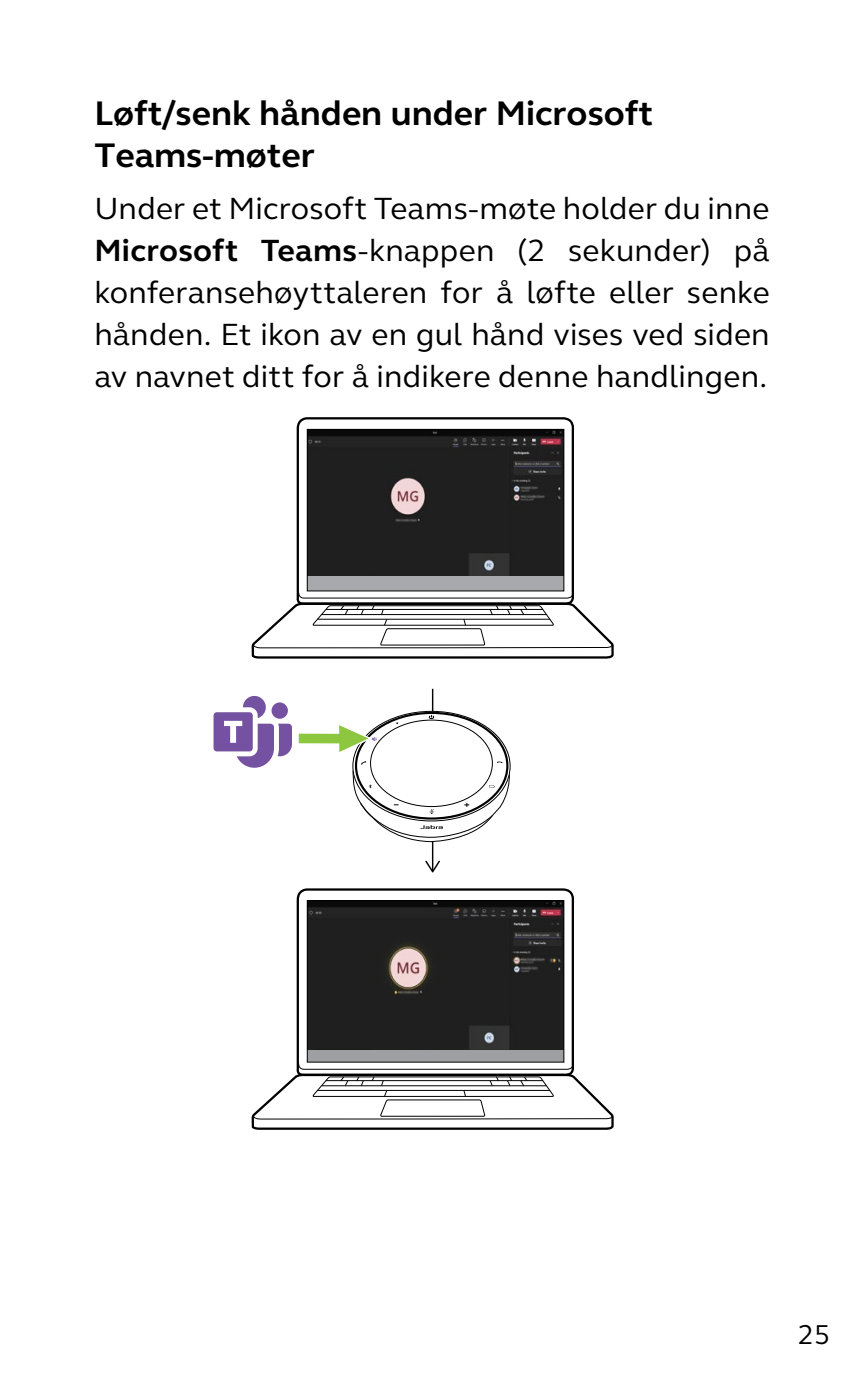
<style>
.page{position:relative;width:864px;height:1389px;background:#fff}
.page>*{position:absolute;margin:0;border:0;box-sizing:border-box;transform-origin:0 0}
.t1{font:700 35px/42px "GN Elliot";color:#000}
.t2{font:31.5px/42px "GN Elliot";letter-spacing:.01em;color:#000;text-align:justify}
.t3{font:28px "GN Elliot";color:#000}
.s1{font-weight:700}
</style>
<div class="page">
<hr style="left:432px;top:689px;width:1px;height:182px;background:#000">
<svg style="left:425px;top:861px;width:15px;height:11px"></svg>
<svg style="left:296px;top:417px;width:278px;height:173px;background:#464545"></svg>
<div style="left:307px;top:429px;width:257px;height:162px;border:1px solid #000"></div>
<svg style="left:251px;top:590px;width:363px;height:69px"></svg>
<svg style="left:296px;top:888px;width:278px;height:173px"></svg>
<svg style="left:251px;top:1061px;width:363px;height:69px"></svg>
<img style="left:309px;top:902px;width:253px;height:148px">
<div style="left:307px;top:1050px;width:256px;height:12px;background:#9d9fa2"></div>
<div style="left:307px;top:900px;width:257px;height:163px;border:1px solid #000"></div>
<svg style="left:213px;top:696px;width:297px;height:146px"></svg>
<p class="t1" style="left:94px;top:92px;width:560px">Løft/senk hånden under Microsoft<br>Teams-møter</p>
<p class="t2" style="left:94px;top:187px;width:676px">Under et Microsoft Teams-møte holder du inne <span class="s1">Microsoft Teams</span>-knappen (2 sekunder) på konferansehøyttaleren for å løfte eller senke hånden. Et ikon av en gul hånd vises ved siden av navnet ditt for å indikere denne handlingen.</p>
<p class="t3" style="left:797px;top:1316px;width:34px">25</p>
</div>
